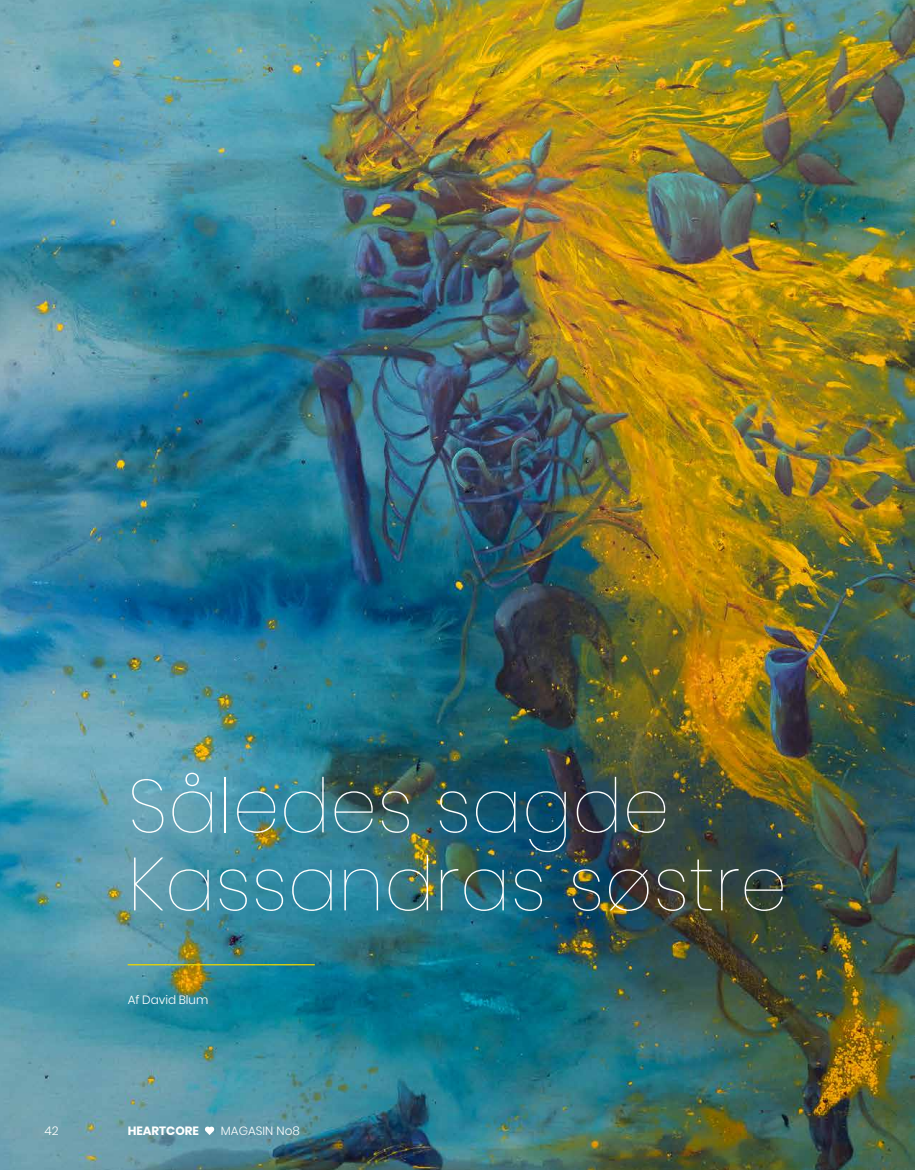
<style>
.page{position:relative;width:915px;height:1170px;background:#fff}
.page>*{position:absolute;margin:0;border:0;box-sizing:border-box;transform-origin:0 0}
.t1{font:100 75px/78px "Poppins";color:#fff}
.t2{font:300 12px "Poppins";color:#fff}
.t3{font:700 12px "Poppins";color:#fff}
</style>
<div class="page">
<img style="left:0;top:0;width:914px;height:1169px">
<hr style="left:128px;top:964px;width:186px;height:1px;background:#edd500">
<svg style="left:204px;top:1126px;width:10px;height:8px"></svg>
<p class="t1" style="left:128px;top:767px;width:660px">Således sagde<br>Kassandras søstre</p>
<p class="t2" style="left:128px;top:992px;width:82px">Af David Blum</p>
<p class="t2" style="left:44px;top:1123px;width:16px">42</p>
<p class="t3" style="left:128px;top:1123px;width:73px">HEARTCORE</p>
<p class="t2" style="left:221px;top:1123px;width:80px">MAGASIN No8</p>
</div>
